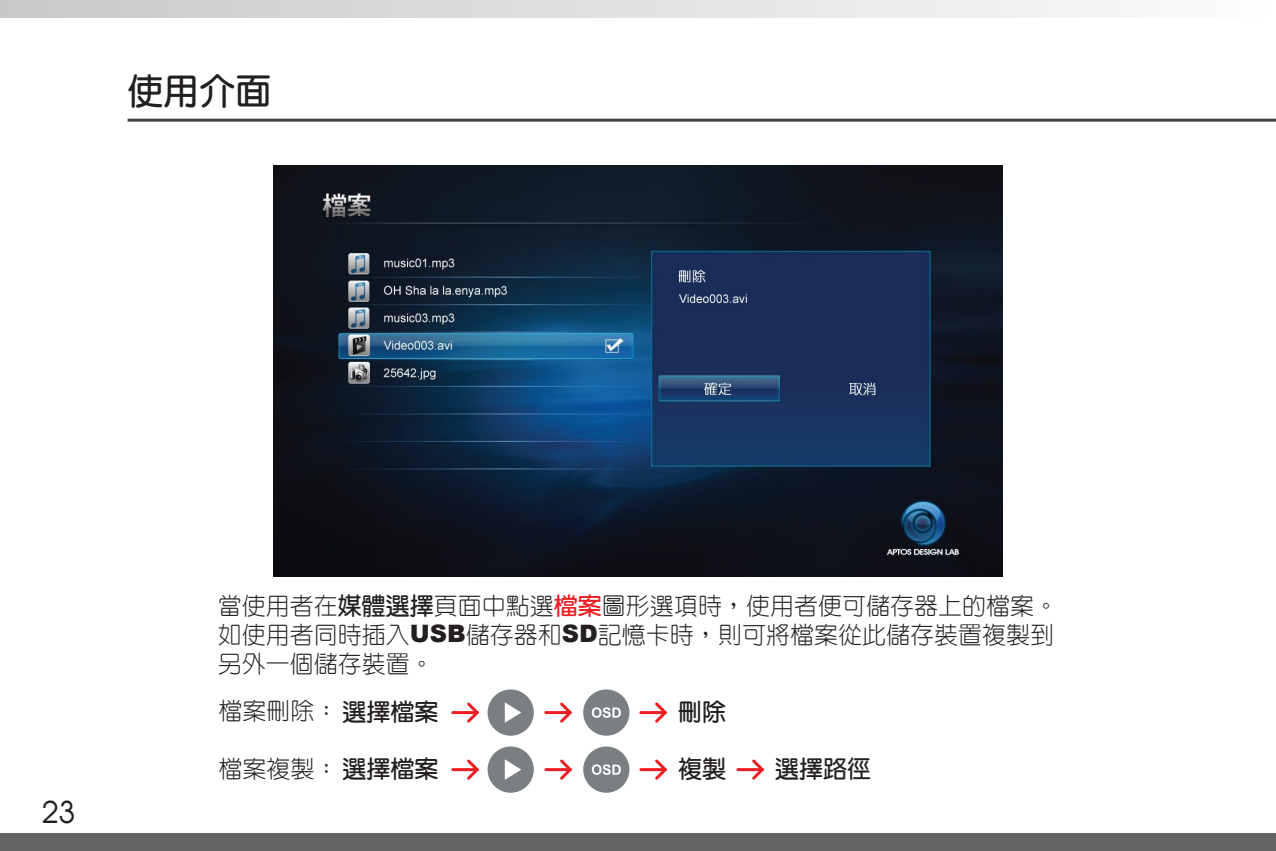
<style>
.page{position:relative;width:1276px;height:851px;background:#fff}
.page>*{position:absolute;margin:0;border:0;box-sizing:border-box;transform-origin:0 0}
.t1{font:700 36px "Yen Round";color:#231f20}
.t2{font:30px "Avian";color:#231f20}
.t3{font:300 24px/28.8px "Yen Round";color:#231f20}
.t4{font:700 24px "Yen Round";color:#231f20}
.s1{font-weight:700}
.s2{font-weight:700;color:#ed1d24}
.s3{font-family:"Arial";font-weight:900}
</style>
<div class="page">
<div style="left:0;top:833px;width:1276px;height:17px;background:#636466"></div>
<div style="left:0;top:0;width:1276px;height:17px;background:linear-gradient(to right,#c7c8ca,#fcfcfd)"></div>
<hr style="left:128px;top:119px;width:1148px;height:3px;background:#414446">
<div style="left:487px;top:689px;width:47px;height:46px;background:#7a7f82;border-radius:50%"></div>
<svg style="left:505px;top:702px;width:16px;height:20px"></svg>
<div style="left:583px;top:689px;width:46px;height:46px;background:#7a7f82;border-radius:50%"></div>
<svg style="left:592px;top:707px;width:29px;height:10px"></svg>
<hr style="left:546px;top:711px;width:24px;height:3px;background:#ed1d24">
<svg style="left:557px;top:702px;width:15px;height:21px"></svg>
<hr style="left:453px;top:711px;width:24px;height:3px;background:#ed1d24">
<svg style="left:464px;top:702px;width:15px;height:21px"></svg>
<hr style="left:641px;top:711px;width:24px;height:3px;background:#ed1d24">
<svg style="left:652px;top:702px;width:15px;height:21px"></svg>
<div style="left:487px;top:746px;width:47px;height:46px;background:#7a7f82;border-radius:50%"></div>
<svg style="left:505px;top:759px;width:16px;height:20px"></svg>
<div style="left:583px;top:746px;width:46px;height:46px;background:#7a7f82;border-radius:50%"></div>
<svg style="left:592px;top:764px;width:29px;height:10px"></svg>
<hr style="left:546px;top:768px;width:24px;height:3px;background:#ed1d24">
<svg style="left:557px;top:759px;width:15px;height:21px"></svg>
<hr style="left:453px;top:768px;width:24px;height:3px;background:#ed1d24">
<svg style="left:464px;top:759px;width:15px;height:21px"></svg>
<hr style="left:641px;top:768px;width:24px;height:3px;background:#ed1d24">
<svg style="left:652px;top:759px;width:15px;height:21px"></svg>
<hr style="left:738px;top:768px;width:24px;height:3px;background:#ed1d24">
<svg style="left:749px;top:759px;width:15px;height:21px"></svg>
<img style="left:273px;top:165px;width:730px;height:411px">
<h1 class="t1" style="left:128px;top:73px;width:145px">使用介面</h1>
<p class="t2" style="left:42px;top:793px;width:35px">23</p>
<p class="t3" style="left:218px;top:591px;width:841px">當使用者在<span class="s1">媒體選擇</span>頁面中點選<span class="s2">檔案</span>圖形選項時，使用者便可儲存器上的檔案。如使用者同時插入<span class="s3">USB</span>儲存器和<span class="s3">SD</span>記憶卡時，則可將檔案從此儲存裝置複製到另外一個儲存裝置。</p>
<p class="t3" style="left:218px;top:696px;width:221px">檔案刪除：<span class="s1">選擇檔案</span></p>
<p class="t3" style="left:218px;top:754px;width:221px">檔案複製：<span class="s1">選擇檔案</span></p>
<p class="t4" style="left:678px;top:699px;width:49px">刪除</p>
<p class="t4" style="left:678px;top:756px;width:49px">複製</p>
<p class="t4" style="left:775px;top:756px;width:97px">選擇路徑</p>
</div>
